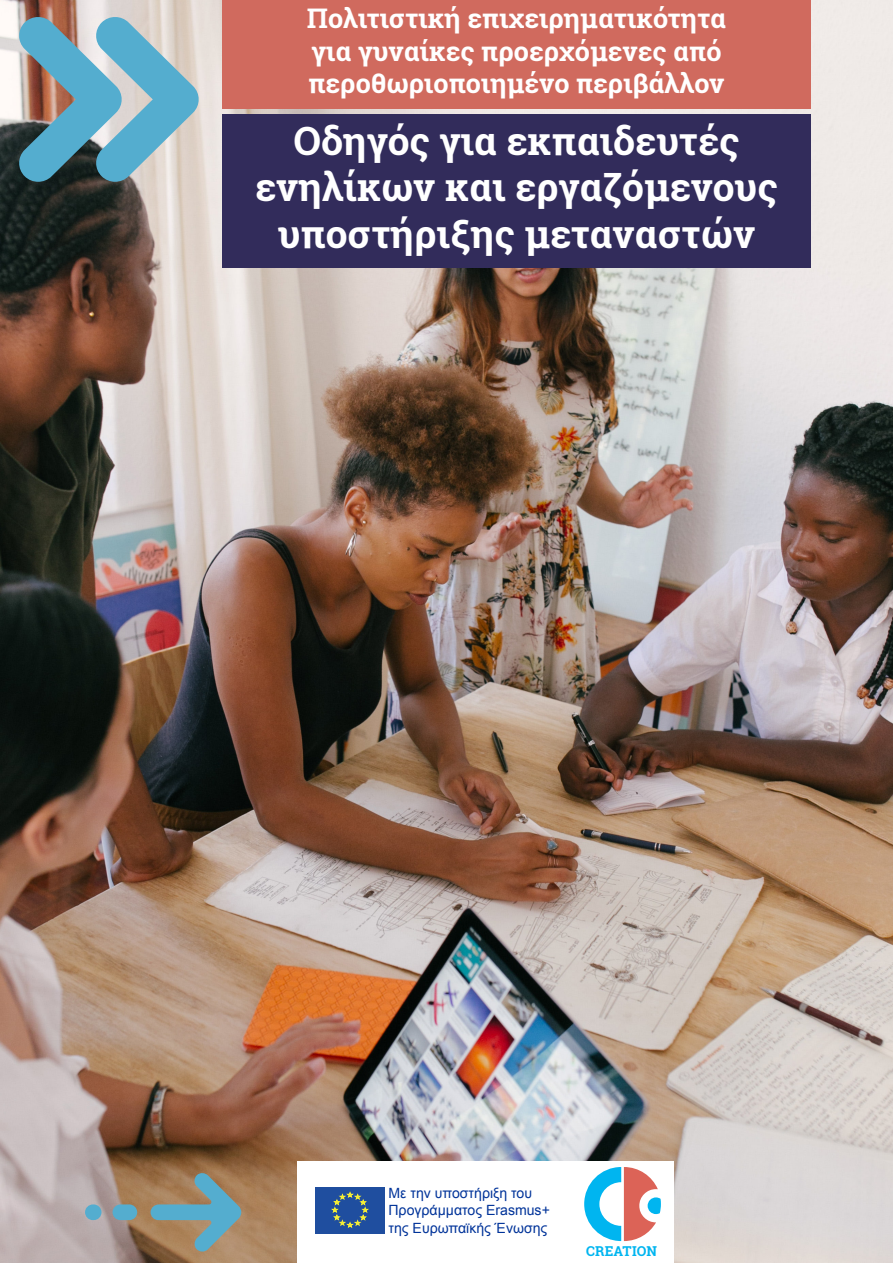
<style>
.page{position:relative;width:893px;height:1263px;background:#fff}
.page>*{position:absolute;margin:0;border:0;box-sizing:border-box;transform-origin:0 0}
.t1{font:700 39px/46.8px "Roboto Slab";color:#fff;text-align:center}
.t2{font:700 27px/32.4px "Roboto Slab";color:#fff}
.t3{font:14.1px/17.4px "Arial";color:#039}
.t4{font:14.1px/15.5px "Arial";color:#1f4e9f;text-align:justify}
.t5{font:700 13.65px "Roboto Slab";letter-spacing:.015em;color:#00b5f0}
</style>
<div class="page">
<img style="left:0;top:0;width:893px;height:1263px">
<div style="left:222px;top:114px;width:589px;height:154px;background:#322c5b"></div>
<div style="left:222px;top:0;width:589px;height:108px;background:#d06a5e"></div>
<div style="left:298px;top:1162px;width:376px;height:101px;background:#fff"></div>
<div style="left:315px;top:1186px;width:70px;height:47px;background:#1f4e9f"></div>
<svg style="left:332px;top:1192px;width:36px;height:36px"></svg>
<svg style="left:584px;top:1167px;width:77px;height:74px"></svg>
<svg style="left:17px;top:15px;width:184px;height:167px;background:#86abb8"></svg>
<svg style="left:150px;top:1172px;width:92px;height:80px;background:#8a9083"></svg>
<div style="left:113px;top:1204px;width:24px;height:16px;background:#54adcf;border-radius:8px"></div>
<div style="left:85px;top:1204px;width:17px;height:16px;background:#54adcf;border-radius:8px"></div>
<p class="t2" style="left:307px;top:2px;width:421px">Πολιτιστική επιχειρηματικότητα για γυναίκες προερχόμενες από περοθωριοποιημένο περιβάλλον</p>
<h1 class="t1" style="left:255px;top:117px;width:524px">Οδηγός για εκπαιδευτές ενηλίκων και εργαζόμενους υποστήριξης μεταναστών</h1>
<p class="t3" style="left:388px;top:1185px;width:163px">Με την υποστήριξη του<br>Προγράμματος Erasmus+ της Ευρωπαϊκής Ένωσης</p>
<p class="t4" style="left:392px;top:1187px;width:143px">With the support of the Erasmus+ Programme of the European Union</p>
<p class="t5" style="left:586px;top:1241px;width:73px">CREATION</p>
</div>
